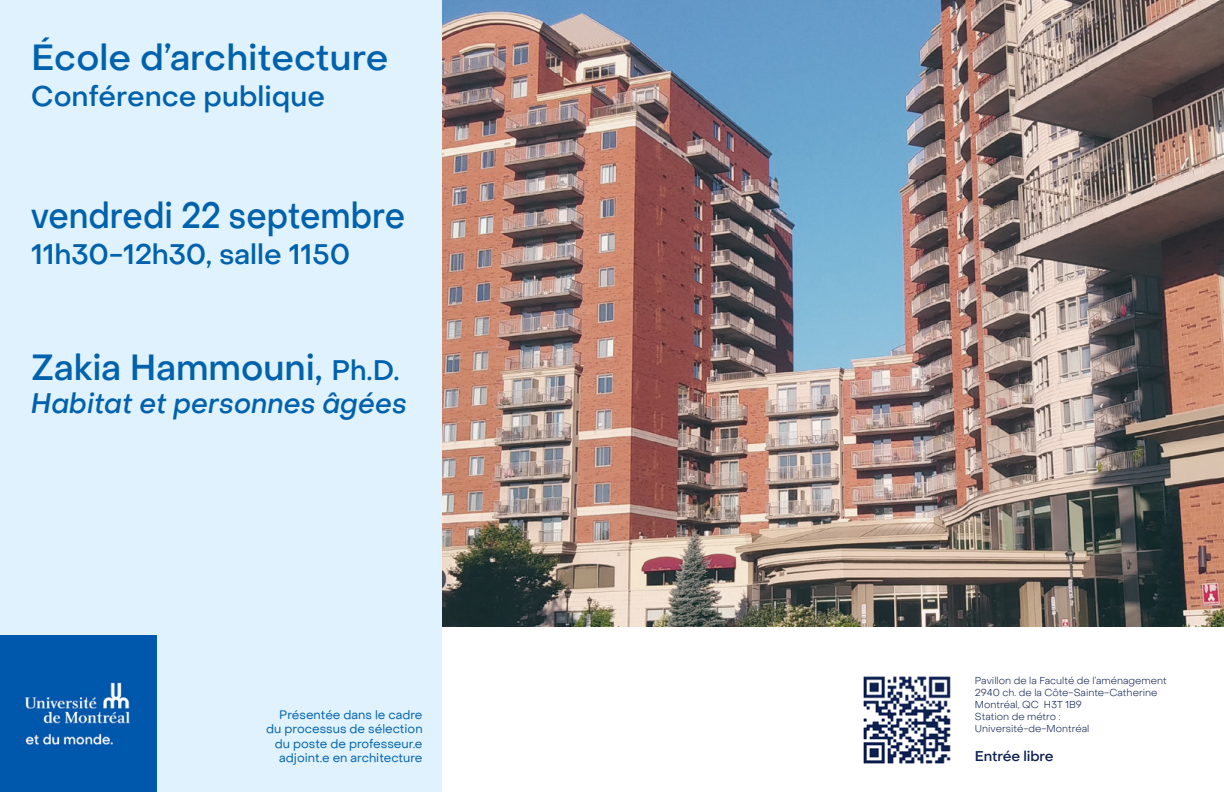
<style>
.page{position:relative;width:1224px;height:792px;background:#fff}
.page>*{position:absolute;margin:0;border:0;box-sizing:border-box;transform-origin:0 0}
.t1{font:500 36px "Object Sans";color:#0061ad}
.t2{font:500 36px "Object Sans";color:#0061ad;scale:.9 1}
.t3{font:500 28px "Object Sans";color:#0061ad}
.t4{font:italic 500 28px "Object Sans";color:#0061ad}
.t5{font:500 14px "Object Sans";letter-spacing:-.01em;color:#0e2050}
.t6{font:12px/14.4px "Object Sans";color:#0061ad;text-align:right}
.t7{font:300 10px/12px "Object Sans";color:#0e2050}
.s1{font-size:28px}
</style>
<div class="page">
<img style="left:863px;top:676px;width:88px;height:88px">
<div style="left:0;top:0;width:441px;height:792px;background:#dff2fd"></div>
<img style="left:0;top:635px;width:157px;height:157px">
<img style="left:442px;top:0;width:782px;height:626px">
<h1 class="t1" style="left:31px;top:35px;width:359px">École d’architecture</h1>
<h2 class="t3" style="left:31px;top:79px;width:295px">Conférence publique</h2>
<h1 class="t2" style="left:31px;top:194px;width:417px">vendredi 22 septembre</h1>
<h2 class="t3" style="left:31px;top:238px;width:321px">11h30-12h30, salle 1150</h2>
<h1 class="t1" style="left:31px;top:345px;width:370px">Zakia Hammouni, <span class="s1">Ph.D.</span></h1>
<h2 class="t4" style="left:31px;top:386px;width:378px">Habitat et personnes âgées</h2>
<p class="t6" style="left:266px;top:707px;width:158px">Présentée dans le cadre du processus de sélection du poste de professeur.e adjoint.e en architecture</p>
<p class="t7" style="left:975px;top:675px;width:193px">Pavillon de la Faculté de l’aménagement<br>2940 ch. de la Côte-Sainte-Catherine<br>Montréal, QC H3T 1B9<br>Station de métro :<br>Université-de-Montréal</p>
<h3 class="t5" style="left:975px;top:748px;width:80px">Entrée libre</h3>
</div>
